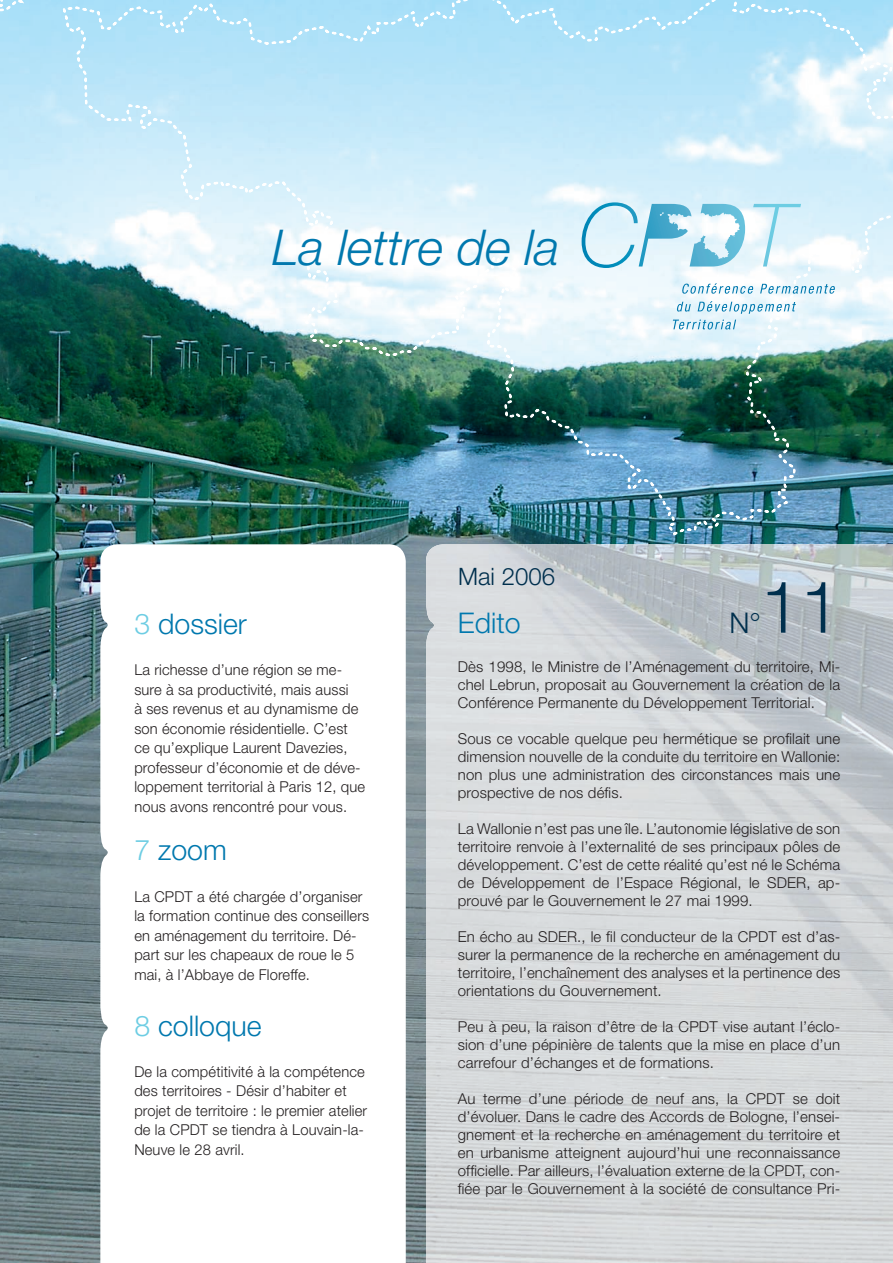
<style>
.page{position:relative;width:893px;height:1263px;background:#fff}
.page>*{position:absolute;margin:0;border:0;box-sizing:border-box;transform-origin:0 0}
.t1{font:300 72px "Helvetica Neue";color:#002f4d}
.t2{font:italic 300 49.5px "Helvetica Neue";color:#0078ae}
.t3{font:300 28.5px "Helvetica Neue";color:#0078ae}
.t4{font:300 28.5px "Helvetica Neue";color:#002f4d}
.t5{font:300 24px "Helvetica Neue";color:#002f4d}
.t6{font:300 15px/18px "Helvetica Neue";letter-spacing:.01em;color:#231f20;text-align:justify}
.s1{color:#6dcde3}
</style>
<div class="page">
<img style="left:0;top:0;width:893px;height:1263px">
<img style="left:426px;top:544px;width:17px;height:105px">
<svg style="left:100px;top:544px;width:306px;height:719px"></svg>
<svg style="left:0;top:0;width:24px;height:30px"></svg>
<img style="left:62px;top:0;width:831px;height:534px">
<svg style="left:682px;top:283px;width:71px;height:11px"></svg>
<svg style="left:760px;top:284px;width:75px;height:10px"></svg>
<svg style="left:677px;top:302px;width:14px;height:10px"></svg>
<svg style="left:698px;top:301px;width:98px;height:13px"></svg>
<svg style="left:673px;top:320px;width:63px;height:9px"></svg>
<svg style="left:753px;top:204px;width:48px;height:62px"></svg>
<svg style="left:582px;top:202px;width:109px;height:66px;background:#b6deed"></svg>
<svg style="left:701px;top:204px;width:39px;height:51px"></svg>
<h2 class="t2" style="left:272px;top:218px;width:289px">La lettre de la</h2>
<h3 class="t3" style="left:134px;top:607px;width:114px"><span class="s1">3</span> dossier</h3>
<p class="t6" style="left:134px;top:660px;width:232px;line-height:19.5px;text-align:left">La richesse d’une région se me&shy;sure à sa productivité, mais aussi<br>à ses revenus et au dynamisme de son économie résidentielle. C’est ce qu’explique Laurent Davezies, professeur d’économie et de déve&shy;loppement territorial à Paris 12, que nous avons rencontré pour vous.</p>
<h3 class="t3" style="left:134px;top:833px;width:94px"><span class="s1">7</span> zoom</h3>
<p class="t6" style="left:134px;top:886px;width:236px;line-height:19.5px;text-align:left">La CPDT a été chargée d’organiser la formation continue des conseillers en aménagement du territoire. Dé&shy;part sur les chapeaux de roue le 5 mai, à l’Abbaye de Floreffe.</p>
<h3 class="t3" style="left:134px;top:1008px;width:129px"><span class="s1">8</span> colloque</h3>
<p class="t6" style="left:134px;top:1061px;width:234px;line-height:19.5px;text-align:left">De la compétitivité à la compétence des territoires - Désir d’habiter et projet de territoire : le premier atelier de la CPDT se tiendra à Louvain-la-Neuve le 28 avril.</p>
<h3 class="t5" style="left:458px;top:561px;width:98px">Mai 2006</h3>
<h1 class="t1" style="left:761px;top:563px;width:81px">11</h1>
<p class="t6" style="left:458px;top:658px;width:384px">Dès 1998, le Ministre de l’Aménagement du territoire, Mi&shy;chel Lebrun, proposait au Gouvernement la création de la Conférence Permanente du Développement Territorial.</p>
<p class="t6" style="left:458px;top:730px;width:384px">Sous ce vocable quelque peu hermétique se profilait une dimension nouvelle de la conduite du territoire en Wallonie: non plus une administration des circonstances mais une prospective de nos défis.</p>
<p class="t6" style="left:458px;top:820px;width:384px">La Wallonie n’est pas une île. L’autonomie législative de son territoire renvoie à l’externalité de ses principaux pôles de développement. C’est de cette réalité qu’est né le Schéma de Développement de l’Espace Régional, le SDER, ap&shy;prouvé par le Gouvernement le 27 mai 1999.</p>
<p class="t6" style="left:458px;top:928px;width:384px">En écho au SDER., le fil conducteur de la CPDT est d’as&shy;surer la permanence de la recherche en aménagement du territoire, l’enchaînement des analyses et la pertinence des orientations du Gouvernement.</p>
<p class="t6" style="left:458px;top:1018px;width:384px">Peu à peu, la raison d’être de la CPDT vise autant l’éclo&shy;sion d’une pépinière de talents que la mise en place d’un carrefour d’échanges et de formations.</p>
<p class="t6" style="left:458px;top:1090px;width:384px">Au terme d’une période de neuf ans, la CPDT se doit d’évoluer. Dans le cadre des Accords de Bologne, l’ensei&shy;gnement et la recherche en aménagement du territoire et en urbanisme atteignent aujourd’hui une reconnaissance officielle. Par ailleurs, l’évaluation externe de la CPDT, con&shy;fiée par le Gouvernement à la société de consultance Pri-</p>
<h3 class="t3" style="left:458px;top:605px;width:64px">Edito</h3>
<h3 class="t4" style="left:729px;top:605px;width:33px">N°</h3>
</div>
